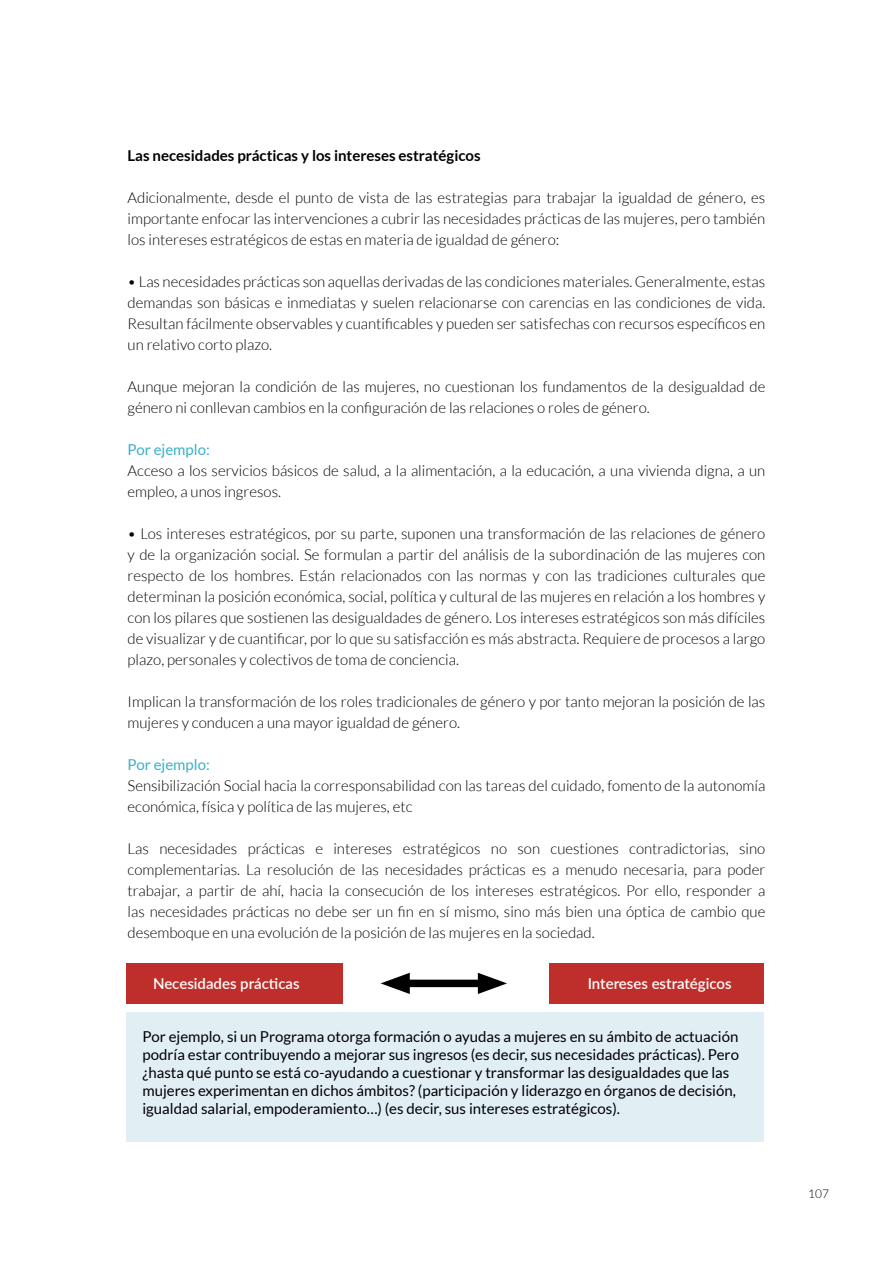
<style>
.page{position:relative;width:893px;height:1263px;background:#fff}
.page>*{position:absolute;margin:0;border:0;box-sizing:border-box;transform-origin:0 0}
.t1{font:300 15px/21px "Lato";color:#000;text-align:justify}
.t2{font:15px/18px "Lato";color:#000}
.t3{font:700 15px "Lato";color:#000}
.t4{font:600 15px "Lato";color:#fff}
.t5{font:15px "Lato";color:#3ab0c9}
.t6{font:300 12px "Lato";color:#000}
</style>
<div class="page">
<div style="left:398px;top:980px;width:92px;height:7px;background:#000"></div>
<svg style="left:381px;top:973px;width:29px;height:21px"></svg>
<svg style="left:478px;top:973px;width:29px;height:21px"></svg>
<div style="left:126px;top:963px;width:217px;height:40px;background:#be2e2b"></div>
<div style="left:126px;top:1012px;width:638px;height:130px;background:#e1eff5"></div>
<div style="left:549px;top:963px;width:215px;height:40px;background:#be2e2b"></div>
<p class="t3" style="left:128px;top:147px;width:355px">Las necesidades prácticas y los intereses estratégicos</p>
<p class="t1" style="left:128px;top:187px;width:639px">Adicionalmente, desde el punto de vista de las estrategias para trabajar la igualdad de género, es importante enfocar las intervenciones a cubrir las necesidades prácticas de las mujeres, pero también los intereses estratégicos de estas en materia de igualdad de género:</p>
<p class="t1" style="left:128px;top:271px;width:639px">• Las necesidades prácticas son aquellas derivadas de las condiciones materiales. Generalmente, estas demandas son básicas e inmediatas y suelen relacionarse con carencias en las condiciones de vida.<br>Resultan fácilmente observables y cuantificables y pueden ser satisfechas con recursos específicos en un relativo corto plazo.</p>
<p class="t1" style="left:128px;top:376px;width:639px">Aunque mejoran la condición de las mujeres, no cuestionan los fundamentos de la desigualdad de género ni conllevan cambios en la configuración de las relaciones o roles de género.</p>
<p class="t5" style="left:128px;top:441px;width:84px">Por ejemplo:</p>
<p class="t1" style="left:128px;top:460px;width:639px">Acceso a los servicios básicos de salud, a la alimentación, a la educación, a una vivienda digna, a un empleo, a unos ingresos.</p>
<p class="t1" style="left:128px;top:523px;width:639px">• Los intereses estratégicos, por su parte, suponen una transformación de las relaciones de género y de la organización social. Se formulan a partir del análisis de la subordinación de las mujeres con respecto de los hombres. Están relacionados con las normas y con las tradiciones culturales que determinan la posición económica, social, política y cultural de las mujeres en relación a los hombres y con los pilares que sostienen las desigualdades de género. Los intereses estratégicos son más difíciles de visualizar y de cuantificar, por lo que su satisfacción es más abstracta. Requiere de procesos a largo plazo, personales y colectivos de toma de conciencia.</p>
<p class="t1" style="left:128px;top:691px;width:639px">Implican la transformación de los roles tradicionales de género y por tanto mejoran la posición de las mujeres y conducen a una mayor igualdad de género.</p>
<p class="t5" style="left:128px;top:756px;width:84px">Por ejemplo:</p>
<p class="t1" style="left:128px;top:775px;width:639px">Sensibilización Social hacia la corresponsabilidad con las tareas del cuidado, fomento de la autonomía económica, física y política de las mujeres, etc</p>
<p class="t1" style="left:128px;top:838px;width:639px">Las necesidades prácticas e intereses estratégicos no son cuestiones contradictorias, sino complementarias. La resolución de las necesidades prácticas es a menudo necesaria, para poder trabajar, a partir de ahí, hacia la consecución de los intereses estratégicos. Por ello, responder a las necesidades prácticas no debe ser un fin en sí mismo, sino más bien una óptica de cambio que desemboque en una evolución de la posición de las mujeres en la sociedad.</p>
<p class="t4" style="left:153px;top:973px;width:148px">Necesidades prácticas</p>
<p class="t4" style="left:588px;top:973px;width:145px">Intereses estratégicos</p>
<p class="t2" style="left:142px;top:1028px;width:598px">Por ejemplo, si un Programa otorga formación o ayudas a mujeres en su ámbito de actuación podría estar contribuyendo a mejorar sus ingresos (es decir, sus necesidades prácticas). Pero ¿hasta qué punto se está co-ayudando a cuestionar y transformar las desigualdades que las mujeres experimentan en dichos ámbitos? (participación y liderazgo en órganos de decisión, igualdad salarial, empoderamiento…) (es decir, sus intereses estratégicos).</p>
<p class="t6" style="left:808px;top:1188px;width:22px">107</p>
</div>
